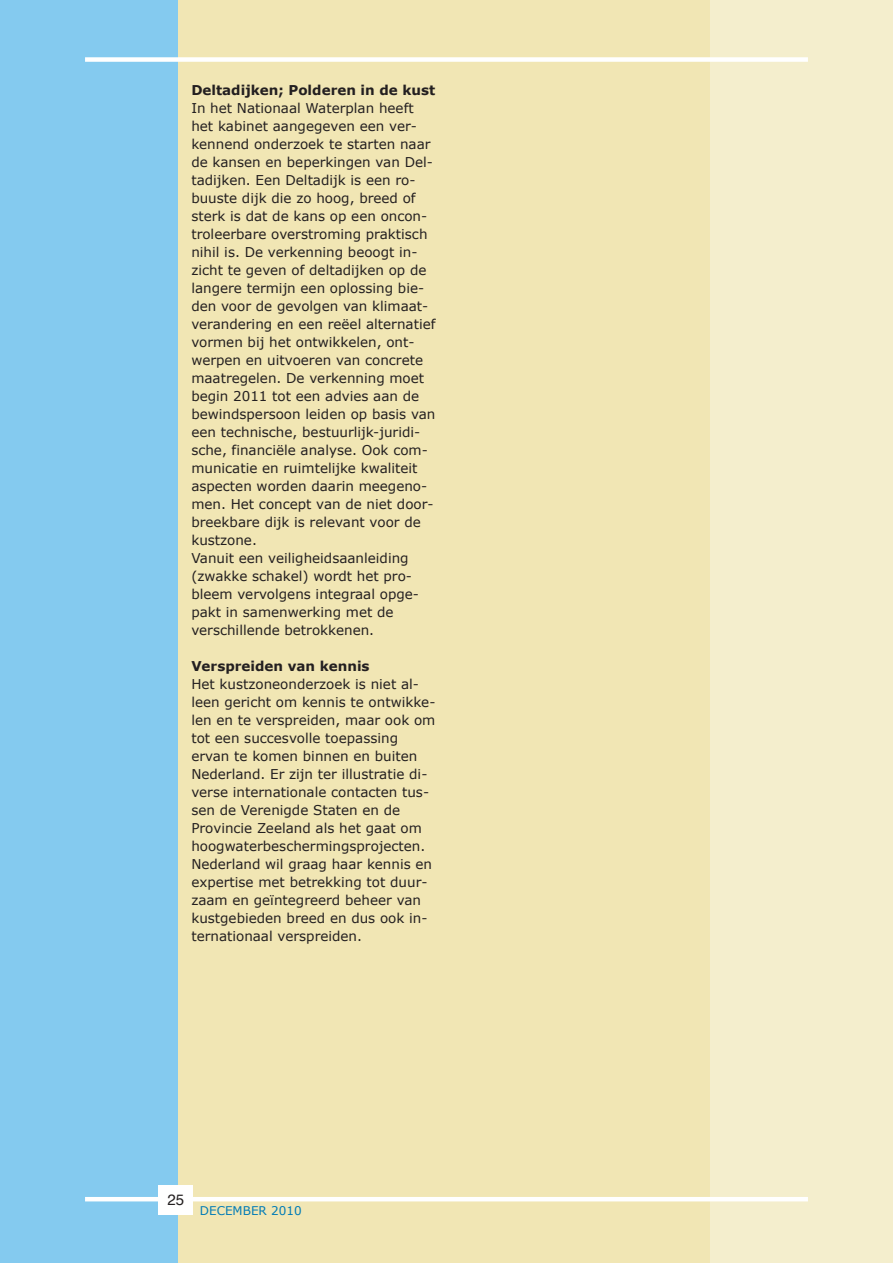
<style>
.page{position:relative;width:893px;height:1263px;background:#fff}
.page>*{position:absolute;margin:0;border:0;box-sizing:border-box;transform-origin:0 0}
.t1{font:15px "Helvetica";color:#231f20}
.t2{font:13.5px/18px "Verdana";color:#231f20}
.t3{font:700 13.5px "Verdana";color:#231f20}
.t4{font:12px "Verdana";color:#007bb6}
</style>
<div class="page">
<div style="left:0;top:0;width:179px;height:1263px;background:#84caef"></div>
<div style="left:179px;top:0;width:531px;height:1263px;background:#f1e6b4"></div>
<div style="left:710px;top:0;width:183px;height:1263px;background:#f4eecd"></div>
<div style="left:85px;top:57px;width:723px;height:5px;background:#fff"></div>
<hr style="left:85px;top:1197px;width:723px;height:4px;background:#fff">
<div style="left:159px;top:1185px;width:34px;height:30px;background:#fff"></div>
<hr style="left:0;top:0;width:1px;height:1263px;background:#f4eecd">
<p class="t3" style="left:191px;top:82px;width:245px">Deltadijken; Polderen in de kust</p>
<p class="t2" style="left:191px;top:99px;width:246px">In het Nationaal Waterplan heeft het kabinet aangegeven een ver&shy;kennend onderzoek te starten naar de kansen en beperkingen van Del&shy;tadijken. Een Deltadijk is een ro&shy;buuste dijk die zo hoog, breed of sterk is dat de kans op een oncon&shy;troleerbare overstroming praktisch nihil is. De verkenning beoogt in&shy;zicht te geven of deltadijken op de langere termijn een oplossing bie&shy;den voor de gevolgen van klimaat&shy;verandering en een reëel alternatief vormen bij het ontwikkelen, ont&shy;werpen en uitvoeren van concrete maatregelen. De verkenning moet begin 2011 tot een advies aan de bewindspersoon leiden op basis van een technische, bestuurlijk-juridi&shy;sche, financiële analyse. Ook com&shy;municatie en ruimtelijke kwaliteit aspecten worden daarin meegeno&shy;men. Het concept van de niet door&shy;breekbare dijk is relevant voor de kustzone.<br>Vanuit een veiligheidsaanleiding (zwakke schakel) wordt het pro&shy;bleem vervolgens integraal opge&shy;pakt in samenwerking met de verschillende betrokkenen.</p>
<p class="t3" style="left:191px;top:658px;width:180px">Verspreiden van kennis</p>
<p class="t2" style="left:191px;top:675px;width:246px">Het kustzoneonderzoek is niet al&shy;leen gericht om kennis te ontwikke&shy;len en te verspreiden, maar ook om tot een succesvolle toepassing ervan te komen binnen en buiten Nederland. Er zijn ter illustratie di&shy;verse internationale contacten tus&shy;sen de Verenigde Staten en de Provincie Zeeland als het gaat om hoogwaterbeschermingsprojecten.<br>Nederland wil graag haar kennis en expertise met betrekking tot duur&shy;zaam en geïntegreerd beheer van kustgebieden breed en dus ook in&shy;ternationaal verspreiden.</p>
<p class="t1" style="left:167px;top:1193px;width:18px">25</p>
<p class="t4" style="left:200px;top:1203px;width:103px">DECEMBER 2010</p>
</div>
